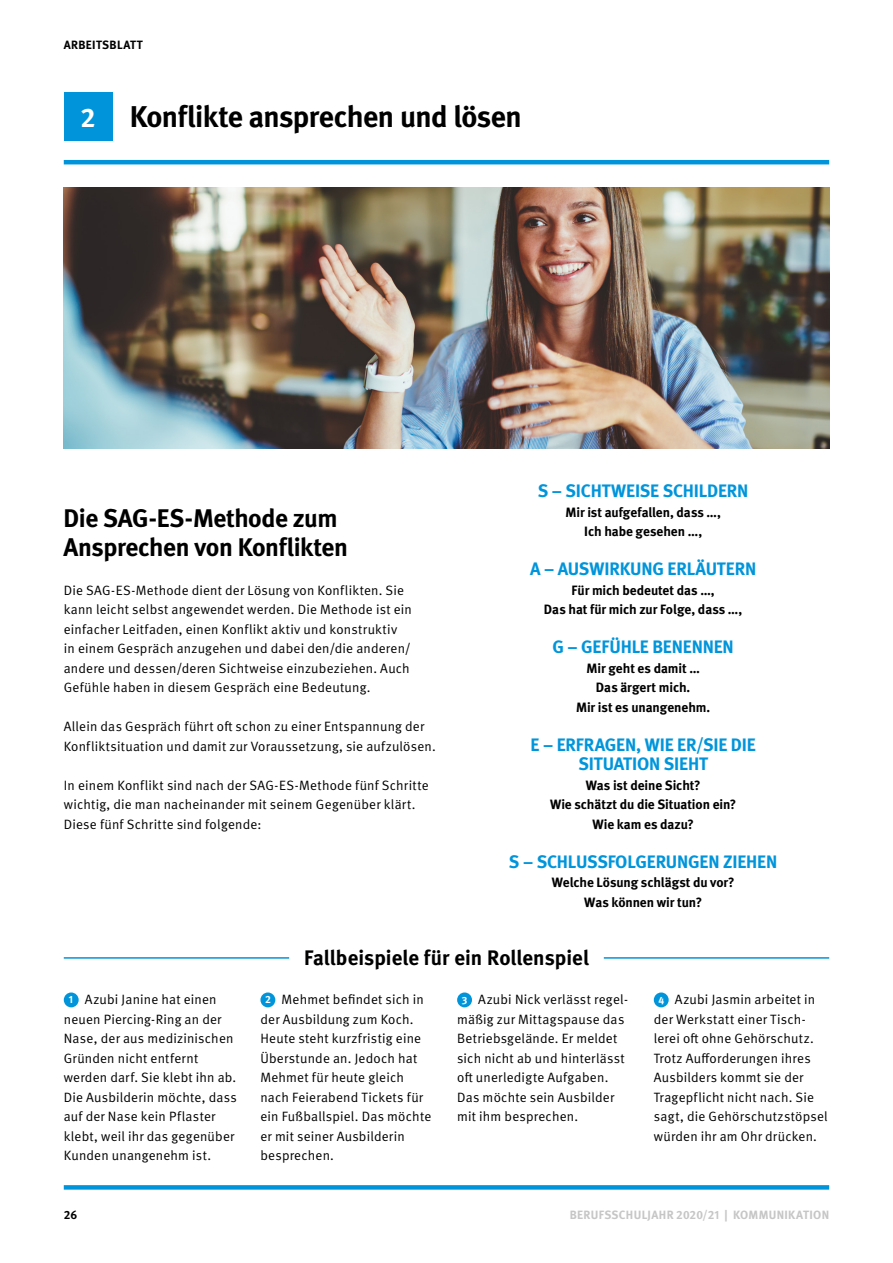
<style>
.page{position:relative;width:893px;height:1263px;background:#fff}
.page>*{position:absolute;margin:0;border:0;box-sizing:border-box;transform-origin:0 0}
.t1{font:700 30px "DGUV Meta";letter-spacing:-.02em;color:#000}
.t2{font:700 25.5px/29.2px "DGUV Meta";letter-spacing:-.02em;color:#000}
.t3{font:700 21px "DGUV Meta";color:#000}
.t4{font:700 18px/19.5px "DGUV Meta";letter-spacing:-.01em;color:#0095db;text-align:center}
.t5{font:13.5px/19.5px "DGUV Meta";letter-spacing:.015em;color:#000}
.t6{font:700 13.5px/19.5px "DGUV Meta";letter-spacing:-.005em;color:#000;text-align:center}
.t7{font:700 12px "DGUV Meta";letter-spacing:.025em;color:#c6c6c6}
.t8{font:700 12px "DGUV Meta";letter-spacing:.03em;color:#000}
.s1{font-size:27px;color:#fff}
.s2{font-weight:700;font-size:10.5px;color:#fff}
</style>
<div class="page">
<div style="left:64px;top:92px;width:49px;height:49px;background:#0095db"></div>
<hr style="left:64px;top:160px;width:765px;height:4px;background:#0095db">
<img style="left:64px;top:187px;width:765px;height:261px">
<div style="left:64px;top:992px;width:15px;height:15px;background:#0095db;border-radius:50%"></div>
<div style="left:260px;top:992px;width:15px;height:15px;background:#0095db;border-radius:50%"></div>
<div style="left:457px;top:992px;width:15px;height:15px;background:#0095db;border-radius:50%"></div>
<div style="left:654px;top:992px;width:15px;height:15px;background:#0095db;border-radius:50%"></div>
<hr style="left:64px;top:957px;width:225px;height:2px;background:#0095db">
<hr style="left:604px;top:957px;width:225px;height:2px;background:#0095db">
<div style="left:64px;top:1185px;width:765px;height:5px;background:#0095db"></div>
<p class="t8" style="left:64px;top:37px;width:81px">ARBEITSBLATT</p>
<h1 class="t1" style="left:80px;top:98px;width:443px"><span class="s1">2</span> Konflikte ansprechen und lösen</h1>
<h2 class="t2" style="left:64px;top:504px;width:286px">Die SAG-ES-Methode zum<br>Ansprechen von Konflikten</h2>
<p class="t5" style="left:64px;top:581px;width:350px">Die SAG-ES-Methode dient der Lösung von Konflikten. Sie kann leicht selbst angewendet werden. Die Methode ist ein einfacher Leitfaden, einen Konflikt aktiv und konstruktiv<br>in einem Gespräch anzugehen und dabei den/die anderen/ andere und dessen/deren Sichtweise einzubeziehen. Auch Gefühle haben in diesem Gespräch eine Bedeutung.</p>
<p class="t5" style="left:64px;top:717px;width:374px">Allein das Gespräch führt oft schon zu einer Entspannung der<br>Konfliktsituation und damit zur Voraussetzung, sie aufzulösen.</p>
<p class="t5" style="left:64px;top:776px;width:366px">In einem Konflikt sind nach der SAG-ES-Methode fünf Schritte wichtig, die man nacheinander mit seinem Gegenüber klärt.<br>Diese fünf Schritte sind folgende:</p>
<p class="t4" style="left:538px;top:482px;width:212px">S – SICHTWEISE SCHILDERN</p>
<p class="t6" style="left:565px;top:503px;width:157px">Mir ist aufgefallen, dass …,<br>Ich habe gesehen …,</p>
<p class="t4" style="left:530px;top:560px;width:228px">A – AUSWIRKUNG ERLÄUTERN</p>
<p class="t6" style="left:544px;top:581px;width:200px">Für mich bedeutet das …,<br>Das hat für mich zur Folge, dass …,</p>
<p class="t4" style="left:552px;top:638px;width:183px">G – GEFÜHLE BENENNEN</p>
<p class="t6" style="left:576px;top:659px;width:136px">Mir geht es damit …<br>Das ärgert mich.<br>Mir ist es unangenehm.</p>
<p class="t4" style="left:531px;top:735px;width:227px">E – ERFRAGEN, WIE ER/SIE DIE<br>SITUATION SIEHT</p>
<p class="t6" style="left:550px;top:776px;width:188px">Was ist deine Sicht?<br>Wie schätzt du die Situation ein?<br>Wie kam es dazu?</p>
<p class="t4" style="left:509px;top:852px;width:270px">S – SCHLUSSFOLGERUNGEN ZIEHEN</p>
<p class="t6" style="left:552px;top:873px;width:184px">Welche Lösung schlägst du vor?<br>Was können wir tun?</p>
<h3 class="t3" style="left:304px;top:945px;width:286px">Fallbeispiele für ein Rollenspiel</h3>
<p class="t5" style="left:64px;top:990px;width:174px;text-indent:5px"><span class="s2">1</span> Azubi Janine hat einen neuen Piercing-Ring an der<br>Nase, der aus medizinischen<br>Gründen nicht entfernt werden darf. Sie klebt ihn ab.<br>Die Ausbilderin möchte, dass auf der Nase kein Pflaster klebt, weil ihr das gegenüber<br>Kunden unangenehm ist.</p>
<p class="t5" style="left:260px;top:990px;width:172px;text-indent:5px"><span class="s2">2</span> Mehmet befindet sich in der Ausbildung zum Koch.<br>Heute steht kurzfristig eine<br>Überstunde an. Jedoch hat<br>Mehmet für heute gleich nach Feierabend Tickets für ein Fußballspiel. Das möchte er mit seiner Ausbilderin besprechen.</p>
<p class="t5" style="left:457px;top:990px;width:172px;text-indent:5px"><span class="s2">3</span> Azubi Nick verlässt regel&shy;mäßig zur Mittagspause das<br>Betriebsgelände. Er meldet sich nicht ab und hinterlässt oft unerledigte Aufgaben.<br>Das möchte sein Ausbilder mit ihm besprechen.</p>
<p class="t5" style="left:654px;top:990px;width:175px;text-indent:5px"><span class="s2">4</span> Azubi Jasmin arbeitet in der Werkstatt einer Tisch&shy;lerei oft ohne Gehörschutz.<br>Trotz Aufforderungen ihres<br>Ausbilders kommt sie der<br>Tragepflicht nicht nach. Sie sagt, die Gehörschutzstöpsel würden ihr am Ohr drücken.</p>
<p class="t8" style="left:64px;top:1207px;width:15px">26</p>
<p class="t7" style="left:570px;top:1207px;width:261px">BERUFSSCHULJAHR 2020/21 | KOMMUNIKATION</p>
</div>
